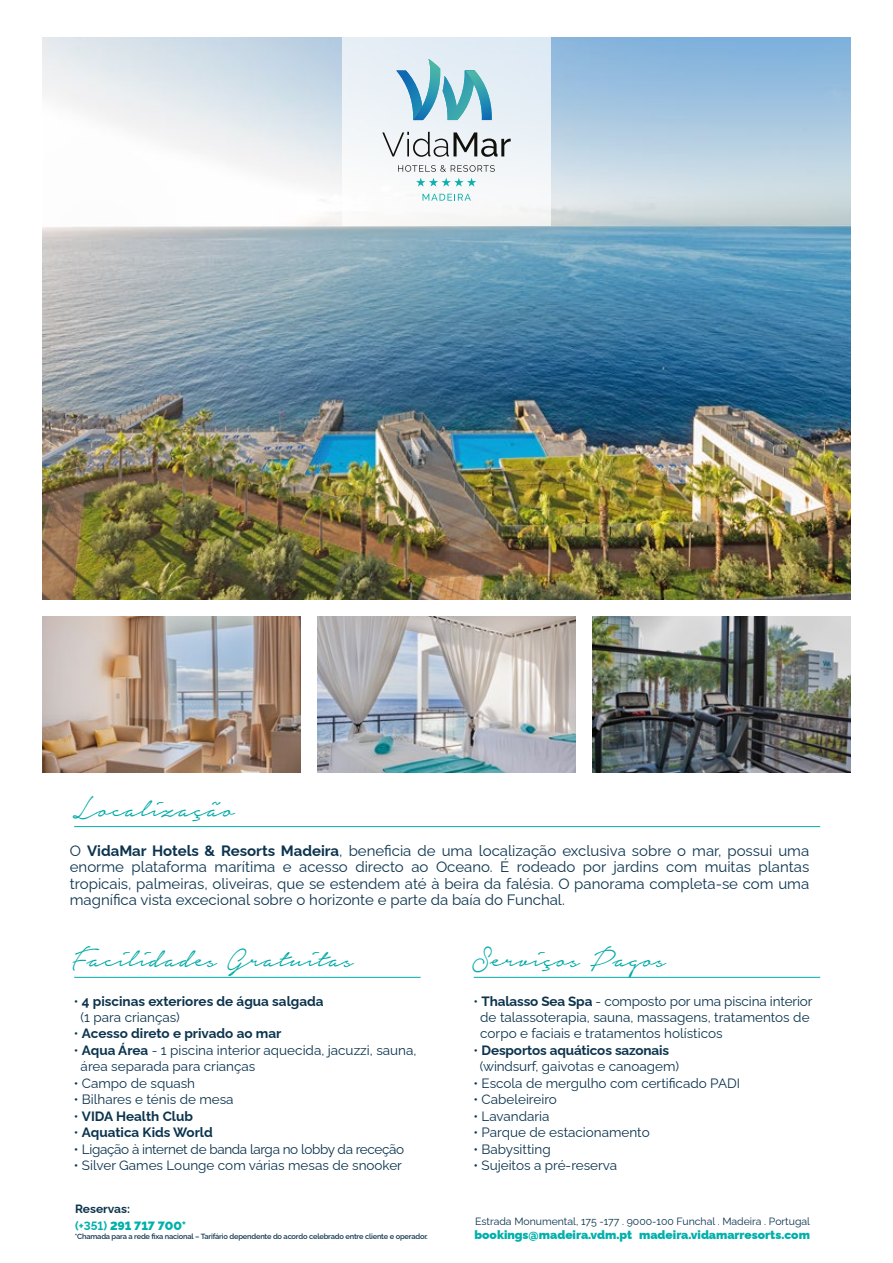
<style>
.page{position:relative;width:893px;height:1263px;background:#fff}
.page>*{position:absolute;margin:0;border:0;box-sizing:border-box;transform-origin:0 0}
.t1{font:36px "Notera Personal Use Only";color:#00aaa7}
.t2{font:15px/16.5px "Raleway";color:#0c344e;text-align:justify}
.t3{font:13.5px/16.5px "Raleway";color:#0c344e}
.t4{font:700 13.5px/16.5px "Raleway";color:#0c344e}
.t5{font:13.5px "Raleway";letter-spacing:-.025em;color:#0c344e}
.t6{font:900 12px/16.5px "Raleway";color:#00b0ab}
.t7{font:10.5px "Raleway";color:#0c344e}
.t8{font:600 7.5px "Raleway";letter-spacing:-.025em;color:#0c344e}
.s1{font-weight:700}
.s2{font-weight:400}
.s3{font-weight:700;color:#0c344e}
</style>
<div class="page">
<img style="left:43px;top:37px;width:807px;height:562px">
<svg style="left:342px;top:37px;width:209px;height:188px;fill:#eff3f7"></svg>
<svg style="left:422px;top:194px;width:49px;height:7px"></svg>
<svg style="left:416px;top:178px;width:60px;height:9px"></svg>
<svg style="left:382px;top:132px;width:129px;height:25px"></svg>
<svg style="left:396px;top:59px;width:96px;height:61px;background:#9ccbd9"></svg>
<svg style="left:398px;top:165px;width:97px;height:7px"></svg>
<hr style="left:74px;top:826px;width:746px;height:1px;background:#00aaa7">
<hr style="left:74px;top:977px;width:347px;height:1px;background:#00aaa7">
<hr style="left:474px;top:977px;width:346px;height:1px;background:#00aaa7">
<img style="left:318px;top:617px;width:257px;height:155px">
<img style="left:593px;top:617px;width:257px;height:155px">
<img style="left:43px;top:617px;width:257px;height:155px">
<h1 class="t1" style="left:73px;top:790px;width:163px">Localização</h1>
<p class="t2" style="left:70px;top:841px;width:741px">O <span class="s1">VidaMar Hotels &amp; Resorts Madeira</span>, beneficia de uma localização exclusiva sobre o mar, possui uma enorme plataforma marítima e acesso directo ao Oceano. É rodeado por jardins com muitas plantas tropicais, palmeiras, oliveiras, que se estendem até à beira da falésia. O panorama completa-se com uma magnífica vista excecional sobre o horizonte e parte da baía do Funchal.</p>
<h1 class="t1" style="left:73px;top:941px;width:282px">Facilidades Gratuitas</h1>
<p class="t4" style="left:81px;top:991px;width:245px;text-indent:-7px"><span class="s2">•</span> 4 piscinas exteriores de água salgada <span class="s2">(1 para crianças)</span></p>
<p class="t4" style="left:74px;top:1024px;width:209px"><span class="s2">•</span> Acesso direto e privado ao mar</p>
<p class="t3" style="left:81px;top:1040px;width:337px;text-indent:-7px">• <span class="s1">Aqua Área</span> - 1 piscina interior aquecida, jacuzzi, sauna, área separada para crianças</p>
<p class="t3" style="left:74px;top:1073px;width:123px">• Campo de squash</p>
<p class="t3" style="left:74px;top:1090px;width:161px">• Bilhares e ténis de mesa</p>
<p class="t4" style="left:74px;top:1106px;width:121px"><span class="s2">•</span> VIDA Health Club</p>
<p class="t4" style="left:74px;top:1123px;width:141px"><span class="s2">•</span> Aquatica Kids World</p>
<p class="t5" style="left:74px;top:1138px;width:332px">• Ligação à internet de banda larga no lobby da receção</p>
<p class="t3" style="left:74px;top:1156px;width:330px">• Silver Games Lounge com várias mesas de snooker</p>
<h1 class="t1" style="left:472px;top:941px;width:195px">Serviços Pagos</h1>
<p class="t3" style="left:480px;top:991px;width:334px;text-indent:-7px">• <span class="s1">Thalasso Sea Spa</span> - composto por uma piscina interior de talassoterapia, sauna, massagens, tratamentos de corpo e faciais e tratamentos holísticos</p>
<p class="t3" style="left:480px;top:1040px;width:201px;text-indent:-7px">• <span class="s1">Desportos aquáticos sazonais </span>(windsurf, gaivotas e canoagem)</p>
<p class="t3" style="left:473px;top:1073px;width:268px">• Escola de mergulho com certificado PADI</p>
<p class="t3" style="left:473px;top:1090px;width:85px">• Cabeleireiro</p>
<p class="t3" style="left:473px;top:1106px;width:78px">• Lavandaria</p>
<p class="t3" style="left:473px;top:1123px;width:178px">• Parque de estacionamento</p>
<p class="t3" style="left:473px;top:1139px;width:79px">• Babysitting</p>
<p class="t3" style="left:473px;top:1156px;width:145px">• Sujeitos a pré-reserva</p>
<p class="t6" style="left:75px;top:1199px;width:113px"><span class="s3">Reservas:<br></span><span class="s1">(+351)</span> 291 717 700*</p>
<p class="t7" style="left:475px;top:1213px;width:336px">Estrada Monumental, 175 -177 . 9000-100 Funchal . Madeira . Portugal</p>
<p class="t8" style="left:75px;top:1230px;width:354px">*Chamada para a rede fixa nacional – Tarifário dependente do acordo celebrado entre cliente e operador.</p>
<p class="t6" style="left:474px;top:1225px;width:337px">bookings@madeira.vdm.pt madeira.vidamarresorts.com</p>
</div>
